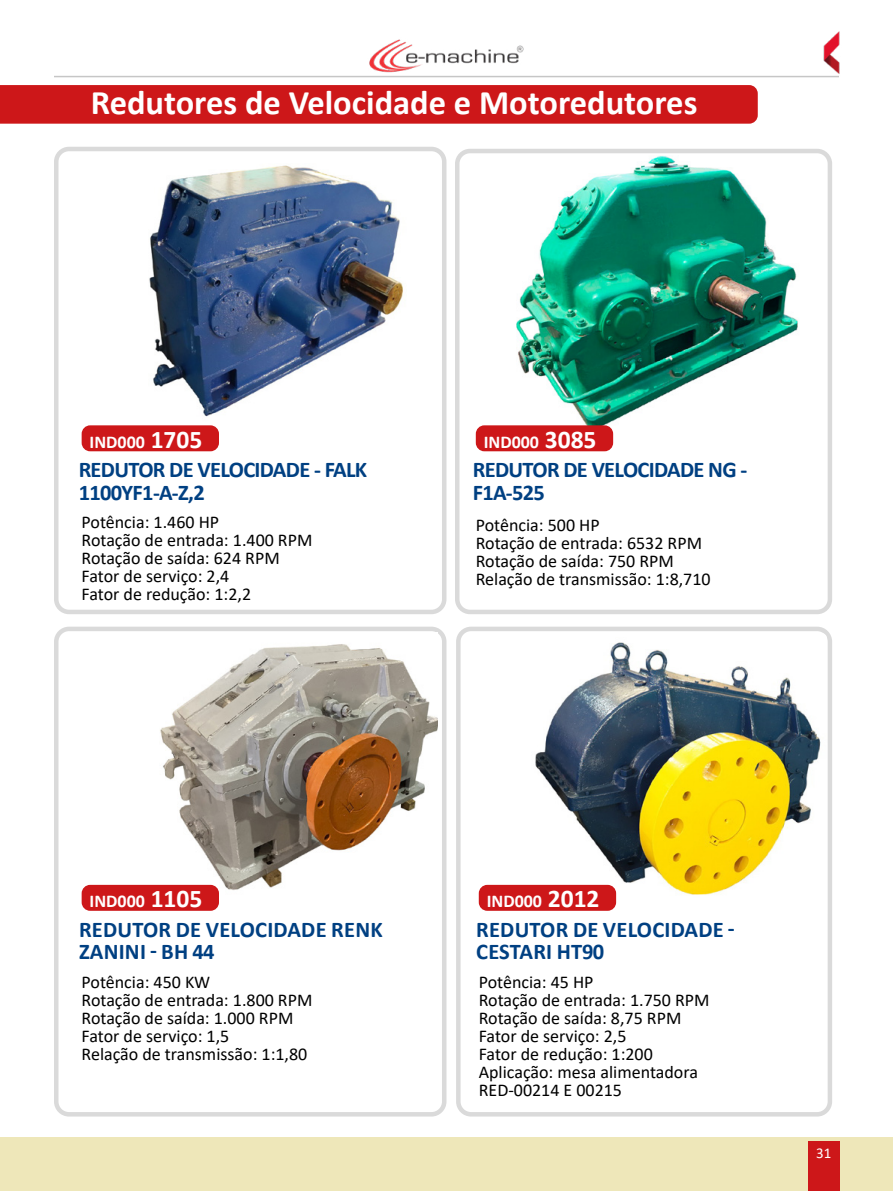
<style>
.page{position:relative;width:893px;height:1191px;background:#fff}
.page>*{position:absolute;margin:0;border:0;box-sizing:border-box;transform-origin:0 0}
.t1{font:700 34.5px "Calibri";color:#fff}
.t2{font:700 22.5px/22.5px "Calibri";letter-spacing:-.03em;color:#004082}
.t3{font:700 22.5px/22.5px "Calibri";letter-spacing:.01em;color:#004082}
.t4{font:18px/18px "Calibri";color:#000}
.t5{font:700 18px "Calibri";color:#fff}
.t6{font:15px "Calibri";color:#fff}
.s1{font-size:25.5px}
</style>
<div class="page">
<img style="left:369px;top:39px;width:155px;height:34px">
<hr style="left:54px;top:76px;width:785px;height:1px;background:#c6c6c6">
<div style="left:0;top:1137px;width:893px;height:54px;background:#eee7b9"></div>
<div style="left:808px;top:1141px;width:32px;height:50px;background:#cd1719"></div>
<img style="left:823px;top:31px;width:17px;height:45px">
<div style="left:54px;top:147px;width:392px;height:467px;border:4px solid #dadada;border-radius:13px"></div>
<img style="left:149px;top:165px;width:254px;height:266px">
<img style="left:487px;top:156px;width:311px;height:296px">
<div style="left:455px;top:149px;width:377px;height:465px;border:4px solid #dadada;border-radius:13px"></div>
<div style="left:456px;top:626px;width:376px;height:490px;border:4px solid #dadada;border-radius:13px"></div>
<div style="left:82px;top:425px;width:137px;height:26px;background:#cd1719;border-radius:9px"></div>
<div style="left:476px;top:425px;width:137px;height:26px;background:#cd1719;border-radius:9px"></div>
<div style="left:54px;top:626px;width:392px;height:490px;border:4px solid #dadada;border-radius:13px"></div>
<img style="left:502px;top:633px;width:325px;height:278px">
<div style="left:479px;top:885px;width:137px;height:25px;background:#cd1719;border-radius:9px"></div>
<img style="left:147px;top:644px;width:291px;height:267px">
<div style="left:82px;top:885px;width:137px;height:25px;background:#cd1719;border-radius:9px"></div>
<div style="left:0;top:85px;width:758px;height:39px;background:#cd1719"></div>
<h1 class="t1" style="left:91px;top:78px;width:608px">Redutores de Velocidade e Motoredutores</h1>
<p class="t5" style="left:90px;top:429px;width:114px">IND000 <span class="s1">1705</span></p>
<p class="t2" style="left:79px;top:458px;width:290px">REDUTOR DE VELOCIDADE - FALK<br>1100YF1-A-Z,2</p>
<p class="t5" style="left:484px;top:429px;width:114px">IND000 <span class="s1">3085</span></p>
<p class="t2" style="left:473px;top:458px;width:276px">REDUTOR DE VELOCIDADE NG -<br>F1A-525</p>
<p class="t4" style="left:82px;top:513px;width:232px">Potência: 1.460 HP<br>Rotação de entrada: 1.400 RPM<br>Rotação de saída: 624 RPM<br>Fator de serviço: 2,4<br>Fator de redução: 1:2,2</p>
<p class="t4" style="left:476px;top:516px;width:236px">Potência: 500 HP<br>Rotação de entrada: 6532 RPM<br>Rotação de saída: 750 RPM<br>Relação de transmissão: 1:8,710</p>
<p class="t5" style="left:90px;top:888px;width:114px">IND000 <span class="s1">1105</span></p>
<p class="t3" style="left:79px;top:918px;width:305px">REDUTOR DE VELOCIDADE RENK<br>ZANINI - BH 44</p>
<p class="t4" style="left:82px;top:972px;width:232px">Potência: 450 KW<br>Rotação de entrada: 1.800 RPM<br>Rotação de saída: 1.000 RPM<br>Fator de serviço: 1,5<br>Relação de transmissão: 1:1,80</p>
<p class="t5" style="left:487px;top:888px;width:114px">IND000 <span class="s1">2012</span></p>
<p class="t3" style="left:476px;top:918px;width:260px">REDUTOR DE VELOCIDADE -<br>CESTARI HT90</p>
<p class="t4" style="left:479px;top:972px;width:232px">Potência: 45 HP<br>Rotação de entrada: 1.750 RPM<br>Rotação de saída: 8,75 RPM<br>Fator de serviço: 2,5<br>Fator de redução: 1:200<br>Aplicação: mesa alimentadora<br>RED-00214 E 00215</p>
<p class="t6" style="left:816px;top:1142px;width:17px">31</p>
</div>
